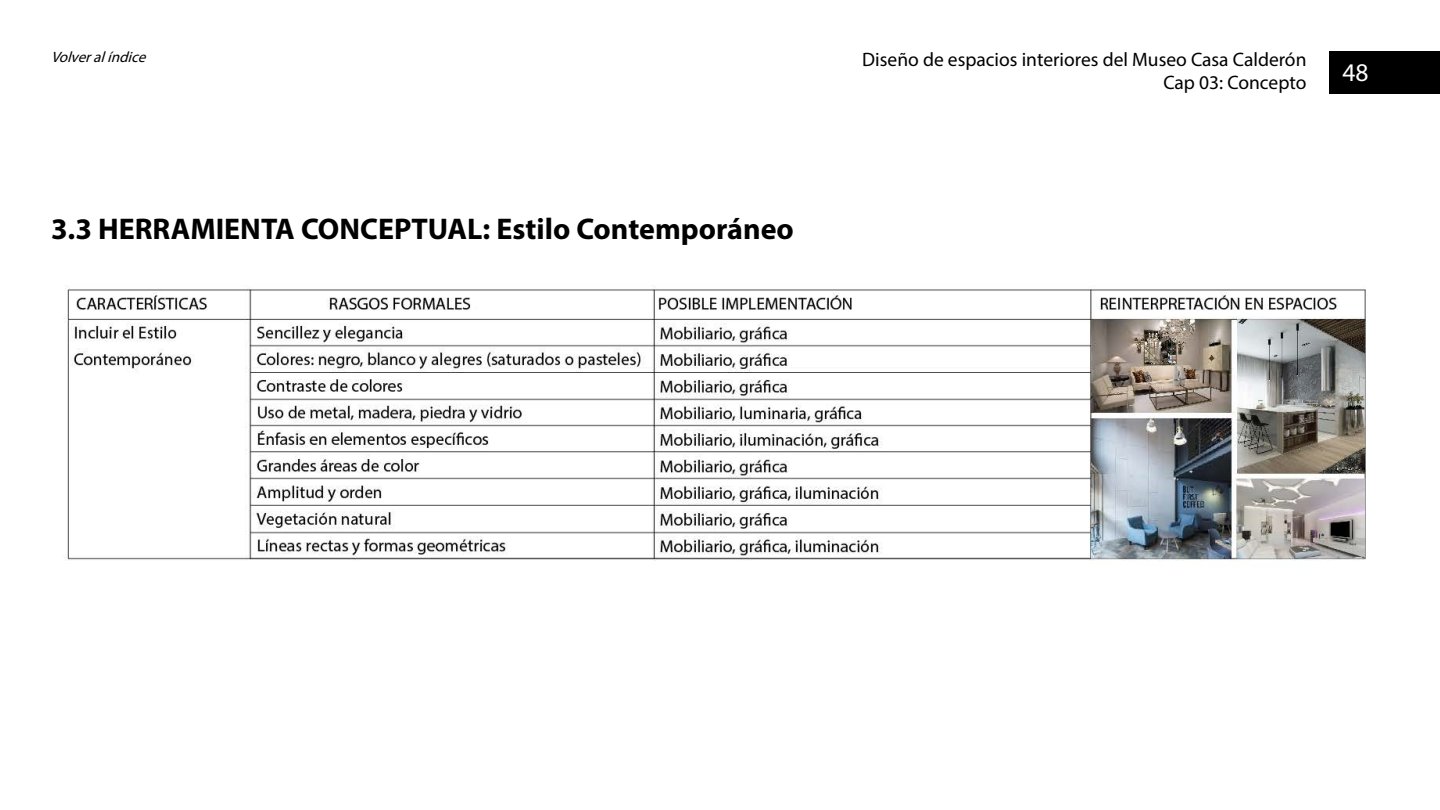
<style>
.page{position:relative;width:1440px;height:810px;background:#fff}
.page>*{position:absolute;margin:0;border:0;box-sizing:border-box;transform-origin:0 0}
.t1{font:700 30px "Myriad Pro";color:#000}
.t2{font:25.5px "Myriad Pro";color:#fff}
.t3{font:19.5px/22.5px "Myriad Pro";color:#000;text-align:right}
.t4{font:italic 15px "Myriad Pro";color:#000}
</style>
<div class="page">
<div style="left:1329px;top:51px;width:111px;height:43px;background:#000"></div>
<img style="left:63px;top:285px;width:1303px;height:276px">
<p class="t4" style="left:51px;top:48px;width:101px">Volveralíndice</p>
<p class="t3" style="left:862px;top:48px;width:446px">Diseño de espacios interiores del Museo Casa Calderón<br>Cap 03: Concepto</p>
<h2 class="t2" style="left:1342px;top:57px;width:28px">48</h2>
<h1 class="t1" style="left:51px;top:209px;width:744px">3.3 HERRAMIENTA CONCEPTUAL: Estilo Contemporáneo</h1>
</div>
